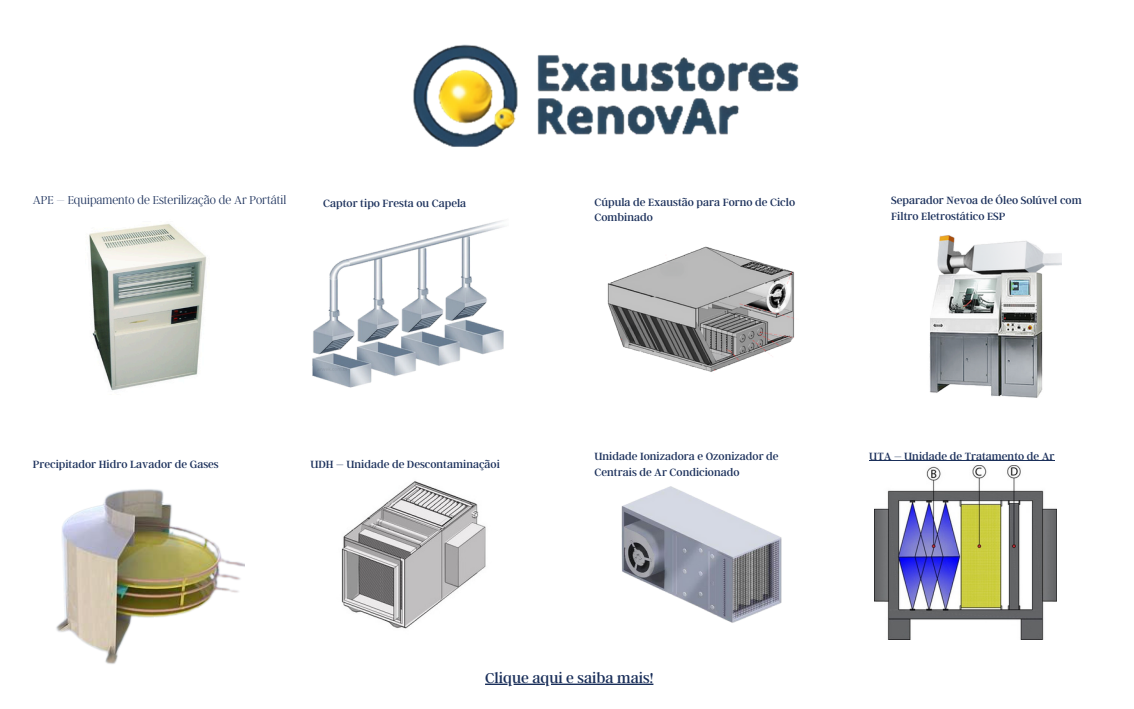
<style>
.page{position:relative;width:1134px;height:709px;background:#fff}
.page>*{position:absolute;margin:0;border:0;box-sizing:border-box;transform-origin:0 0}
.t1{font:15.7px "Argent CF";color:#1a2f5a}
.t2{font:100 12.7px "Argent CF";color:#1a2f5a}
.t3{font:11.6px/15.8px "Argent CF";color:#1a2f5a}
</style>
<div class="page">
<img style="left:89px;top:224px;width:118px;height:167px">
<img style="left:312px;top:220px;width:193px;height:168px">
<img style="left:607px;top:246px;width:188px;height:126px">
<img style="left:929px;top:235px;width:132px;height:163px">
<img style="left:56px;top:489px;width:189px;height:175px">
<img style="left:341px;top:481px;width:145px;height:148px">
<img style="left:621px;top:486px;width:161px;height:137px">
<img style="left:875px;top:466px;width:181px;height:173px">
<svg style="left:485px;top:683px;width:168px;height:2px"></svg>
<hr style="left:869px;top:460px;width:186px;height:1px;background:#1a2f5a">
<img style="left:413px;top:44px;width:386px;height:103px">
<p class="t2" style="left:33px;top:191px;width:255px">APE – Equipamento de Esterilização de Ar Portátil</p>
<p class="t3" style="left:323px;top:194px;width:145px">Captor tipo Fresta ou Capela</p>
<h1 class="t3" style="left:595px;top:193px;width:202px">Cúpula de Exaustão para Forno de Ciclo<br>Combinado</h1>
<p class="t3" style="left:891px;top:192px;width:192px">Separador Nevoa de Óleo Solúvel com<br>Filtro Eletrostático ESP</p>
<p class="t3" style="left:33px;top:455px;width:187px">Precipitador Hidro Lavador de Gases</p>
<p class="t3" style="left:310px;top:455px;width:191px">UDH – Unidade de Descontaminaçãoi</p>
<p class="t3" style="left:595px;top:448px;width:186px">Unidade Ionizadora e Ozonizador de<br>Centrais de Ar Condicionado</p>
<p class="t1" style="left:485px;top:667px;width:170px">Clique aqui e saiba mais!</p>
<p class="t3" style="left:869px;top:448px;width:187px">UTA – Unidade de Tratamento de Ar</p>
</div>
